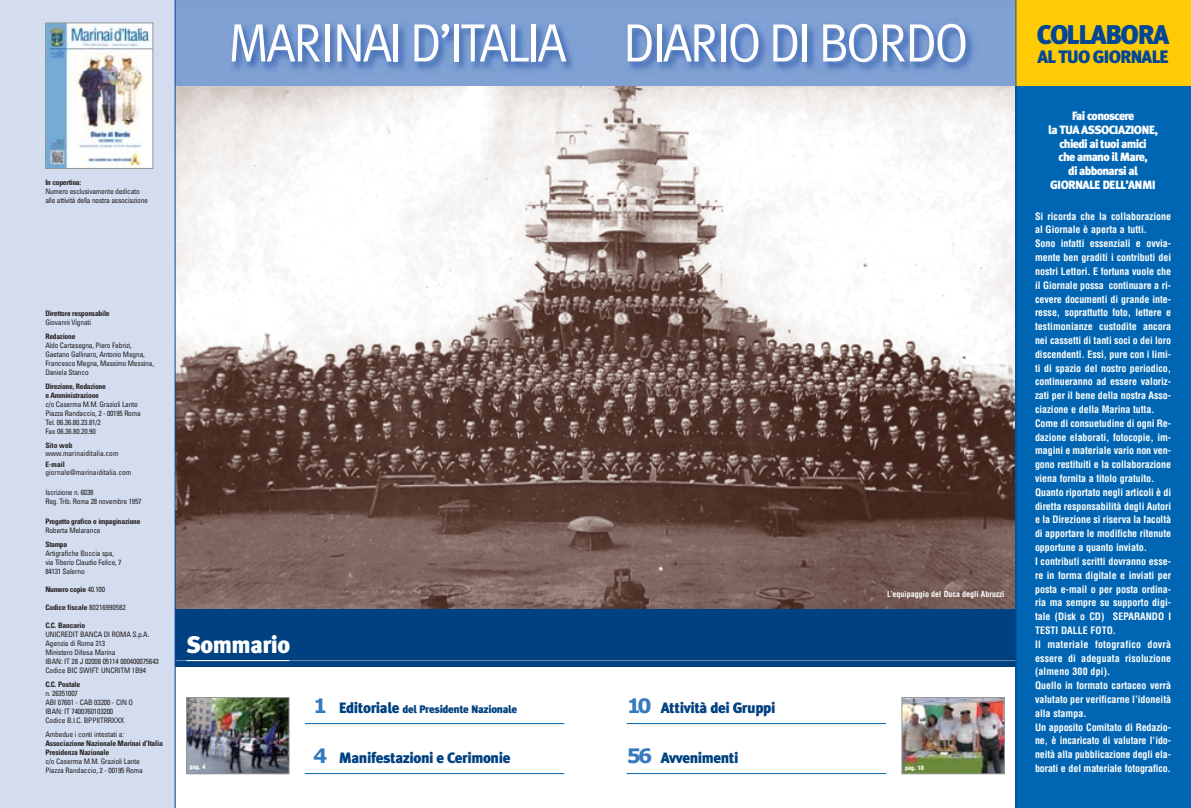
<style>
.page{position:relative;width:1191px;height:808px;background:#fff}
.page>*{position:absolute;margin:0;border:0;box-sizing:border-box;transform-origin:0 0}
.t1{font:54px "Meta Plus Normal";letter-spacing:-.055em;color:#fff;scale:.94 1}
.t2{font:900 27px "Meta Plus";letter-spacing:-.055em;color:#034694}
.t3{font:900 24px "Meta Plus";letter-spacing:-.02em;color:#fff}
.t4{font:900 18px "Meta Plus";letter-spacing:-.055em;color:#034694}
.t5{font:900 15px "Meta Plus";letter-spacing:-.03em;color:#004181}
.t6{font:900 12px/13.8px "Meta Plus";letter-spacing:-.055em;color:#fff;text-align:center}
.t7{font:900 11px "Meta Plus";letter-spacing:-.03em;color:#004181}
.t8{font:700 condensed 10px/13.8px "Helvetica";letter-spacing:-.005em;color:#fff}
.t9{font:700 condensed 8px "Helvetica";color:#fff}
.t10{font:condensed 7.5px/9px "Univers";letter-spacing:-.025em;color:#231f20}
.t11{font:700 condensed 7.5px/9px "Univers";letter-spacing:-.025em;color:#231f20}
.t12{font:condensed 7.5px "Univers";color:#231f20}
.t13{font:900 condensed 6px "Helvetica";color:#fff}
.s1{font-weight:400}
.s2{font-family:"Verdana";font-weight:700;font-size:20px;color:#337abe}
.s3{font-size:15px}
</style>
<div class="page">
<div style="left:0;top:0;width:175px;height:808px;background:#d4dcf0"></div>
<img style="left:176px;top:85px;width:839px;height:524px">
<div style="left:175px;top:0;width:841px;height:85px;background:#7f9fd3"></div>
<img style="left:47px;top:25px;width:104px;height:142px">
<div style="left:45px;top:23px;width:108px;height:146px;border:1px solid #939598"></div>
<img style="left:182px;top:26px;width:833px;height:61px">
<div style="left:1016px;top:85px;width:175px;height:723px;background:#0066b3"></div>
<div style="left:1016px;top:0;width:175px;height:85px;background:#ffcb04"></div>
<hr style="left:305px;top:723px;width:259px;height:1px;background:#0066b3">
<hr style="left:305px;top:773px;width:259px;height:1px;background:#0066b3">
<hr style="left:626px;top:723px;width:260px;height:1px;background:#0066b3">
<hr style="left:626px;top:773px;width:260px;height:1px;background:#0066b3">
<img style="left:903px;top:699px;width:99px;height:73px">
<div style="left:901px;top:697px;width:103px;height:77px;border:1px solid #939598"></div>
<img style="left:188px;top:699px;width:99px;height:73px">
<div style="left:186px;top:697px;width:103px;height:77px;border:1px solid #939598"></div>
<div style="left:175px;top:661px;width:841px;height:5px;background:#004181"></div>
<div style="left:175px;top:609px;width:841px;height:51px;background:#004181"></div>
<hr style="left:175px;top:660px;width:841px;height:1px;background:#7286b5">
<hr style="left:186px;top:660px;width:103px;height:1px;background:#fff">
<hr style="left:175px;top:0;width:1px;height:808px;background:#034694">
<hr style="left:1015px;top:0;width:1px;height:808px;background:#034694">
<p class="t11" style="left:45px;top:179px;width:37px">In copertina:</p>
<p class="t10" style="left:45px;top:188px;width:104px">Numero esclusivamente dedicato alle attività della nostra associazione</p>
<p class="t11" style="left:45px;top:309px;width:66px">Direttore responsabile</p>
<p class="t10" style="left:45px;top:318px;width:47px">Giovanni Vignati</p>
<p class="t11" style="left:45px;top:332px;width:32px">Redazione</p>
<p class="t10" style="left:45px;top:341px;width:110px">Aldo Cartasegna, Piero Fabrizi,<br>Gaetano Gallinaro, Antonio Megna,<br>Francesco Megna, Massimo Messina,<br>Daniela Stanco</p>
<p class="t11" style="left:45px;top:382px;width:62px">Direzione, Redazione e Amministrazione</p>
<p class="t10" style="left:45px;top:400px;width:97px">c/o Caserma M.M. Grazioli Lante<br>Piazza Randaccio, 2 - 00195 Roma<br>Tel. 06.36.80.23.81/2<br>Fax 06.36.80.20.90</p>
<p class="t11" style="left:45px;top:441px;width:29px">Sito web</p>
<p class="t12" style="left:45px;top:450px;width:75px">www.marinaiditalia.com</p>
<p class="t11" style="left:45px;top:460px;width:21px">E-mail</p>
<p class="t12" style="left:45px;top:469px;width:87px">giornale@marinaiditalia.com</p>
<p class="t10" style="left:45px;top:488px;width:98px">Iscrizione n. 6038<br>Reg. Trib. Roma 28 novembre 1957</p>
<p class="t11" style="left:45px;top:517px;width:97px">Progetto grafico e impaginazione</p>
<p class="t10" style="left:45px;top:526px;width:57px">Roberta Melarance</p>
<p class="t11" style="left:45px;top:540px;width:23px">Stampa</p>
<p class="t10" style="left:45px;top:549px;width:78px">Artigrafiche Boccia spa, via Tiberio Claudio Felice, 7<br>84131 Salerno</p>
<p class="t11" style="left:45px;top:585px;width:61px">Numero copie <span class="s1">40.100</span></p>
<p class="t11" style="left:45px;top:603px;width:82px">Codice fiscale <span class="s1">80216990582</span></p>
<p class="t11" style="left:45px;top:621px;width:41px">C.C. Bancario</p>
<p class="t10" style="left:45px;top:630px;width:115px">UNICREDIT BANCA DI ROMA S.p.A.<br>Agenzia di Roma 213<br>Ministero Difesa Marina<br>IBAN: IT 28 J 02008 05114 000400075643<br>Codice BIC SWIFT: UNCRITM 1B94</p>
<p class="t11" style="left:45px;top:680px;width:36px">C.C. Postale</p>
<p class="t10" style="left:45px;top:689px;width:89px">n. 26351007<br>ABI 07601 - CAB 03200 - CIN O<br>IBAN: IT 7400760103200<br>Codice B.I.C. BPPIITRRXXX</p>
<p class="t10" style="left:45px;top:730px;width:80px">Ambedue i conti intestati a:</p>
<p class="t11" style="left:45px;top:739px;width:119px">Associazione Nazionale Marinai d’Italia<br>Presidenza Nazionale</p>
<p class="t10" style="left:45px;top:757px;width:99px">c/o Caserma M.M. Grazioli Lante<br>Piazza Randaccio, 2 - 00195 Roma</p>
<h1 class="t1" style="left:228px;top:23px;width:789px">MARINAI D’ITALIA DIARIO DI BORDO</h1>
<h2 class="t2" style="left:1036px;top:23px;width:134px">COLLABORA</h2>
<h3 class="t4" style="left:1037px;top:49px;width:133px">AL TUO GIORNALE</h3>
<h3 class="t3" style="left:186px;top:634px;width:105px">Sommario</h3>
<p class="t9" style="left:887px;top:591px;width:119px">L’equipaggio del Duca degli Abruzzi</p>
<h3 class="t5" style="left:626px;top:701px;width:150px"><span class="s2">10</span> Attività dei Gruppi</h3>
<h3 class="t5" style="left:626px;top:751px;width:113px"><span class="s2">56</span> Avvenimenti</h3>
<p class="t7" style="left:313px;top:705px;width:205px"><span class="s2">1</span> <span class="s3">Editoriale</span> del Presidente Nazionale</p>
<h3 class="t5" style="left:313px;top:751px;width:199px"><span class="s2">4</span> Manifestazioni e Cerimonie</h3>
<p class="t13" style="left:190px;top:764px;width:17px">pag. 4</p>
<p class="t13" style="left:905px;top:765px;width:20px">pag. 10</p>
<p class="t6" style="left:1048px;top:109px;width:111px">Fai conoscere<br>la TUA ASSOCIAZIONE, chiedi ai tuoi amici<br>che amano il Mare,<br>di abbonarsi al<br>GIORNALE DELL’ANMI</p>
<p class="t8" style="left:1035px;top:210px;width:138px">Si ricorda che la collaborazione al Giornale è aperta a tutti.<br>Sono infatti essenziali e ovvia&shy;mente ben graditi i contributi dei nostri Lettori. E fortuna vuole che il Giornale possa continuare a ri&shy;cevere documenti di grande inte&shy;resse, soprattutto foto, lettere e testimonianze custodite ancora nei cassetti di tanti soci o dei loro discendenti. Essi, pure con i limi&shy;ti di spazio del nostro periodico, continueranno ad essere valoriz&shy;zati per il bene della nostra Asso&shy;ciazione e della Marina tutta.<br>Come di consuetudine di ogni Re&shy;dazione elaborati, fotocopie, im&shy;magini e materiale vario non ven&shy;gono restituiti e la collaborazione viena fornita a titolo gratuito.<br>Quanto riportato negli articoli è di diretta responsabilità degli Autori e la Direzione si riserva la facoltà di apportare le modifiche ritenute opportune a quanto inviato.<br>I contributi scritti dovranno esse&shy;re in forma digitale e inviati per posta e-mail o per posta ordina&shy;ria ma sempre su supporto digi&shy;tale (Disk o CD) SEPARANDO I<br>TESTI DALLE FOTO.<br>Il materiale fotografico dovrà essere di adeguata risoluzione (almeno 300 dpi).<br>Quello in formato cartaceo verrà valutato per verificarne l’idoneità alla stampa.<br>Un apposito Comitato di Redazio&shy;ne, è incaricato di valutare l‘ido&shy;neità alla pubblicazione degli ela&shy;borati e del materiale fotografico.</p>
</div>
